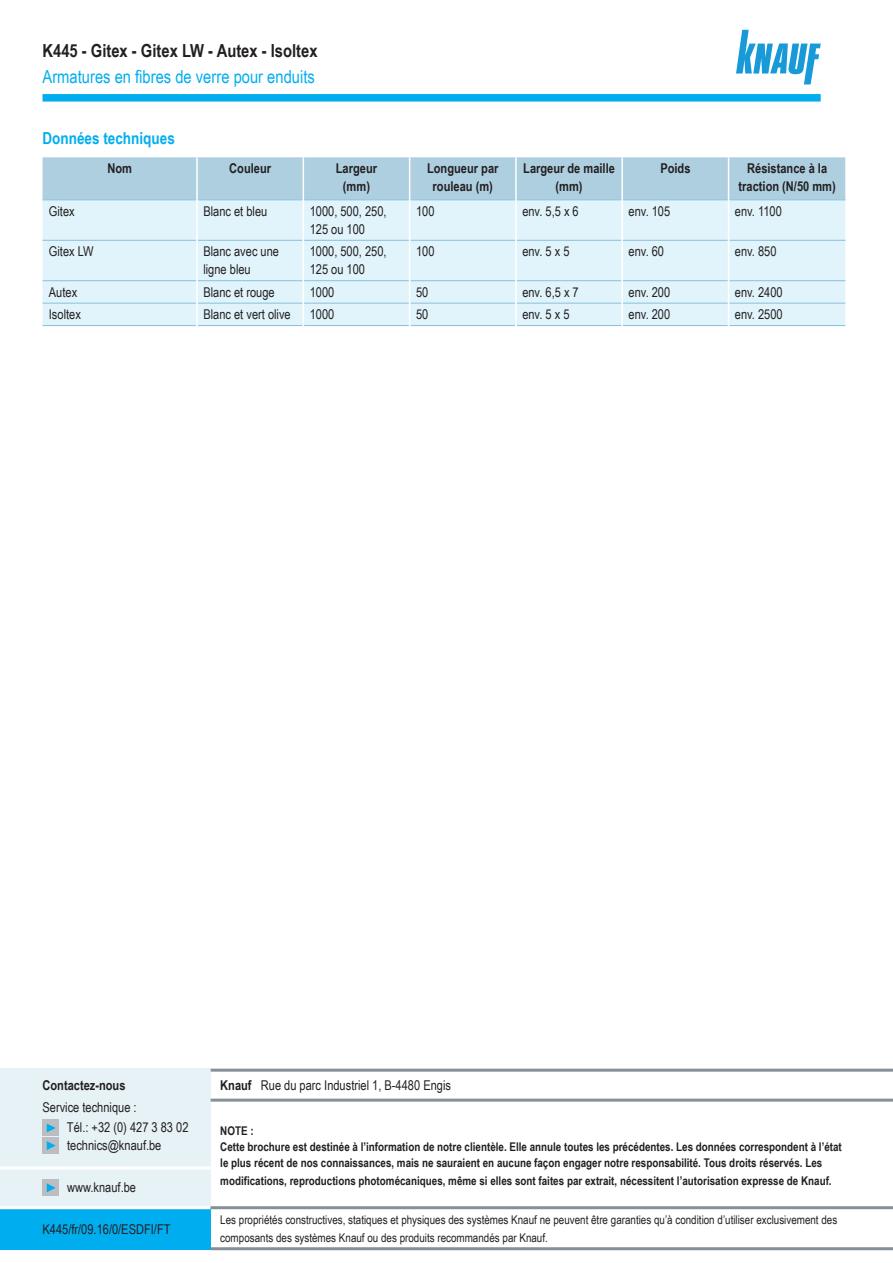
<style>
.page{position:relative;width:893px;height:1263px;background:#fff}
.page>*{position:absolute;margin:0;border:0;box-sizing:border-box;transform-origin:0 0}
.t1{font:18px "Arial Narrow";color:#00aeef}
.t2{font:700 18px "Arial Narrow";color:#231f20}
.Ue3_Beschreibung_11{font:700 16.5px "Arial Narrow";color:#00aeef}
.Text_TB{font:13.5px/18px "Arial Narrow";color:#231f20}
.Tab_Kopf_TB{font:13.5px "Arial Narrow";color:#231f20}
.Text_TB-2{font:700 13.5px/18px "Arial Narrow";color:#231f20;text-align:center}
.Tab_Kopf_TB-2{font:700 13.5px "Arial Narrow";color:#231f20}
.Tab_Kopf_TB-3{font:700 12px/16px "Arial Narrow";color:#231f20}
.Tab_Kopf_TB-4{font:12px/18px "Arial Narrow";color:#231f20}
.s1{font-weight:700}
</style>
<div class="page">
<div style="left:43px;top:94px;width:778px;height:8px;background:#00aeef"></div>
<svg style="left:736px;top:30px;width:85px;height:54px"></svg>
<div style="left:43px;top:157px;width:802px;height:42px;background:#aecfe0"></div>
<div style="left:43px;top:200px;width:802px;height:125px;background:#e1f4fc"></div>
<hr style="left:43px;top:199px;width:153px;height:1px;background:#89c0d9">
<hr style="left:198px;top:199px;width:105px;height:1px;background:#89c0d9">
<hr style="left:304px;top:199px;width:105px;height:1px;background:#89c0d9">
<hr style="left:410px;top:199px;width:105px;height:1px;background:#89c0d9">
<hr style="left:517px;top:199px;width:104px;height:1px;background:#89c0d9">
<hr style="left:623px;top:199px;width:105px;height:1px;background:#89c0d9">
<hr style="left:729px;top:199px;width:116px;height:1px;background:#89c0d9">
<hr style="left:43px;top:240px;width:153px;height:1px;background:#89c0d9">
<hr style="left:198px;top:240px;width:105px;height:1px;background:#89c0d9">
<hr style="left:304px;top:240px;width:105px;height:1px;background:#89c0d9">
<hr style="left:410px;top:240px;width:105px;height:1px;background:#89c0d9">
<hr style="left:517px;top:240px;width:104px;height:1px;background:#89c0d9">
<hr style="left:623px;top:240px;width:105px;height:1px;background:#89c0d9">
<hr style="left:729px;top:240px;width:116px;height:1px;background:#89c0d9">
<hr style="left:43px;top:280px;width:153px;height:1px;background:#89c0d9">
<hr style="left:198px;top:280px;width:105px;height:1px;background:#89c0d9">
<hr style="left:304px;top:280px;width:105px;height:1px;background:#89c0d9">
<hr style="left:410px;top:280px;width:105px;height:1px;background:#89c0d9">
<hr style="left:517px;top:280px;width:104px;height:1px;background:#89c0d9">
<hr style="left:623px;top:280px;width:105px;height:1px;background:#89c0d9">
<hr style="left:729px;top:280px;width:116px;height:1px;background:#89c0d9">
<hr style="left:43px;top:303px;width:153px;height:1px;background:#89c0d9">
<hr style="left:198px;top:303px;width:105px;height:1px;background:#89c0d9">
<hr style="left:304px;top:303px;width:105px;height:1px;background:#89c0d9">
<hr style="left:410px;top:303px;width:105px;height:1px;background:#89c0d9">
<hr style="left:517px;top:303px;width:104px;height:1px;background:#89c0d9">
<hr style="left:623px;top:303px;width:105px;height:1px;background:#89c0d9">
<hr style="left:729px;top:303px;width:116px;height:1px;background:#89c0d9">
<hr style="left:43px;top:325px;width:153px;height:1px;background:#89c0d9">
<hr style="left:198px;top:325px;width:105px;height:1px;background:#89c0d9">
<hr style="left:304px;top:325px;width:105px;height:1px;background:#89c0d9">
<hr style="left:410px;top:325px;width:105px;height:1px;background:#89c0d9">
<hr style="left:517px;top:325px;width:104px;height:1px;background:#89c0d9">
<hr style="left:623px;top:325px;width:105px;height:1px;background:#89c0d9">
<hr style="left:729px;top:325px;width:116px;height:1px;background:#89c0d9">
<hr style="left:196px;top:157px;width:2px;height:43px;background:#fff">
<hr style="left:303px;top:157px;width:1px;height:43px;background:#fff">
<hr style="left:409px;top:157px;width:1px;height:43px;background:#fff">
<hr style="left:515px;top:157px;width:2px;height:43px;background:#fff">
<hr style="left:621px;top:157px;width:2px;height:43px;background:#fff">
<hr style="left:728px;top:157px;width:1px;height:43px;background:#fff">
<hr style="left:196px;top:200px;width:2px;height:40px;background:#fff">
<hr style="left:303px;top:200px;width:1px;height:40px;background:#fff">
<hr style="left:409px;top:200px;width:1px;height:40px;background:#fff">
<hr style="left:515px;top:200px;width:2px;height:40px;background:#fff">
<hr style="left:621px;top:200px;width:2px;height:40px;background:#fff">
<hr style="left:728px;top:200px;width:1px;height:40px;background:#fff">
<hr style="left:196px;top:240px;width:2px;height:41px;background:#fff">
<hr style="left:303px;top:240px;width:1px;height:41px;background:#fff">
<hr style="left:409px;top:240px;width:1px;height:41px;background:#fff">
<hr style="left:515px;top:240px;width:2px;height:41px;background:#fff">
<hr style="left:621px;top:240px;width:2px;height:41px;background:#fff">
<hr style="left:728px;top:240px;width:1px;height:41px;background:#fff">
<hr style="left:196px;top:281px;width:2px;height:22px;background:#fff">
<hr style="left:515px;top:281px;width:2px;height:22px;background:#fff">
<hr style="left:621px;top:281px;width:2px;height:22px;background:#fff">
<hr style="left:196px;top:303px;width:2px;height:23px;background:#fff">
<svg style="left:303px;top:281px;width:1px;height:44px"></svg>
<svg style="left:409px;top:281px;width:1px;height:44px"></svg>
<hr style="left:515px;top:303px;width:2px;height:23px;background:#fff">
<hr style="left:621px;top:303px;width:2px;height:23px;background:#fff">
<svg style="left:728px;top:281px;width:1px;height:44px"></svg>
<div style="left:0;top:1069px;width:210px;height:139px;background:#e7f2f7"></div>
<div style="left:0;top:1208px;width:210px;height:42px;background:#00aeef"></div>
<hr style="left:0;top:1166px;width:211px;height:3px;background:#fff">
<hr style="left:0;top:1206px;width:211px;height:3px;background:#fff">
<hr style="left:211px;top:1069px;width:682px;height:3px;background:#869096">
<hr style="left:211px;top:1098px;width:682px;height:3px;background:#869096">
<hr style="left:211px;top:1206px;width:682px;height:3px;background:#869096">
<hr style="left:211px;top:1247px;width:682px;height:3px;background:#869096">
<div style="left:43px;top:1119px;width:16px;height:16px;background:#bcbdc0"></div>
<div style="left:43px;top:1137px;width:16px;height:17px;background:#bcbdc0"></div>
<div style="left:43px;top:1180px;width:16px;height:16px;background:#bcbdc0"></div>
<svg style="left:47px;top:1123px;width:9px;height:9px"></svg>
<svg style="left:47px;top:1141px;width:9px;height:9px"></svg>
<svg style="left:47px;top:1183px;width:9px;height:9px"></svg>
<p class="t2" style="left:43px;top:37px;width:277px">K445 - Gitex - Gitex LW - Autex - Isoltex</p>
<p class="t1" style="left:43px;top:64px;width:274px">Armatures en fibres de verre pour enduits</p>
<p class="Ue3_Beschreibung_11" style="left:43px;top:125px;width:134px">Données techniques</p>
<p class="Text_TB-2" style="left:107px;top:159px;width:26px">Nom</p>
<p class="Text_TB-2" style="left:229px;top:159px;width:43px">Couleur</p>
<p class="Text_TB-2" style="left:336px;top:159px;width:43px">Largeur (mm)</p>
<p class="Text_TB-2" style="left:427px;top:159px;width:73px">Longueur par rouleau (m)</p>
<p class="Text_TB-2" style="left:523px;top:159px;width:93px">Largeur de maille (mm)</p>
<p class="Text_TB-2" style="left:660px;top:159px;width:32px">Poids</p>
<p class="Text_TB-2" style="left:739px;top:159px;width:99px">Résistance à la traction (N/50 mm)</p>
<p class="Text_TB" style="left:49px;top:202px;width:27px">Gitex</p>
<p class="Text_TB" style="left:203px;top:202px;width:66px">Blanc et bleu</p>
<p class="Text_TB" style="left:310px;top:202px;width:78px">1000, 500, 250,<br>125 ou 100</p>
<p class="Text_TB" style="left:416px;top:202px;width:20px">100</p>
<p class="Text_TB" style="left:522px;top:202px;width:58px">env. 5,5 x 6</p>
<p class="Text_TB" style="left:629px;top:202px;width:43px">env. 105</p>
<p class="Text_TB" style="left:735px;top:202px;width:49px">env. 1100</p>
<p class="Text_TB" style="left:49px;top:242px;width:46px">Gitex LW</p>
<p class="Text_TB" style="left:203px;top:242px;width:77px">Blanc avec une ligne bleu</p>
<p class="Text_TB" style="left:310px;top:242px;width:78px">1000, 500, 250,<br>125 ou 100</p>
<p class="Text_TB" style="left:416px;top:242px;width:20px">100</p>
<p class="Text_TB" style="left:522px;top:242px;width:49px">env. 5 x 5</p>
<p class="Text_TB" style="left:629px;top:242px;width:37px">env. 60</p>
<p class="Text_TB" style="left:735px;top:242px;width:43px">env. 850</p>
<p class="Text_TB" style="left:49px;top:282px;width:30px">Autex</p>
<p class="Text_TB" style="left:203px;top:282px;width:73px">Blanc et rouge</p>
<p class="Text_TB" style="left:310px;top:282px;width:26px">1000</p>
<p class="Text_TB" style="left:416px;top:282px;width:14px">50</p>
<p class="Text_TB" style="left:522px;top:282px;width:58px">env. 6,5 x 7</p>
<p class="Text_TB" style="left:629px;top:282px;width:43px">env. 200</p>
<p class="Text_TB" style="left:735px;top:282px;width:49px">env. 2400</p>
<p class="Text_TB" style="left:49px;top:305px;width:33px">Isoltex</p>
<p class="Text_TB" style="left:203px;top:305px;width:89px">Blanc et vert olive</p>
<p class="Text_TB" style="left:310px;top:305px;width:26px">1000</p>
<p class="Text_TB" style="left:416px;top:305px;width:14px">50</p>
<p class="Text_TB" style="left:522px;top:305px;width:49px">env. 5 x 5</p>
<p class="Text_TB" style="left:629px;top:305px;width:43px">env. 200</p>
<p class="Text_TB" style="left:735px;top:305px;width:49px">env. 2500</p>
<p class="Tab_Kopf_TB-2" style="left:43px;top:1075px;width:85px">Contactez-nous</p>
<p class="Tab_Kopf_TB" style="left:43px;top:1097px;width:96px">Service technique :</p>
<p class="Tab_Kopf_TB" style="left:67px;top:1118px;width:123px">Tél.: +32 (0) 427 3 83 02</p>
<p class="Tab_Kopf_TB" style="left:67px;top:1136px;width:96px">technics@knauf.be</p>
<p class="Tab_Kopf_TB" style="left:67px;top:1177px;width:70px">www.knauf.be</p>
<p class="Tab_Kopf_TB" style="left:43px;top:1219px;width:129px">K445/fr/09.16/0/ESDFI/FT</p>
<p class="Tab_Kopf_TB" style="left:220px;top:1075px;width:232px"><span class="s1">Knauf</span> Rue du parc Industriel 1, B-4480 Engis</p>
<p class="Tab_Kopf_TB-3" style="left:220px;top:1122px;width:623px">NOTE :<br>Cette brochure est destinée à l’information de notre clientèle. Elle annule toutes les précédentes. Les données correspondent à l’état le plus récent de nos connaissances, mais ne sauraient en aucune façon engager notre responsabilité. Tous droits réservés. Les</p>
<p class="Tab_Kopf_TB-3" style="left:220px;top:1172px;width:613px">modifications, reproductions photomécaniques, même si elles sont faites par extrait, nécessitent l’autorisation expresse de Knauf.</p>
<p class="Tab_Kopf_TB-4" style="left:220px;top:1210px;width:618px">Les propriétés constructives, statiques et physiques des systèmes Knauf ne peuvent être garanties qu’à condition d’utiliser exclusivement des composants des systèmes Knauf ou des produits recommandés par Knauf.</p>
</div>
